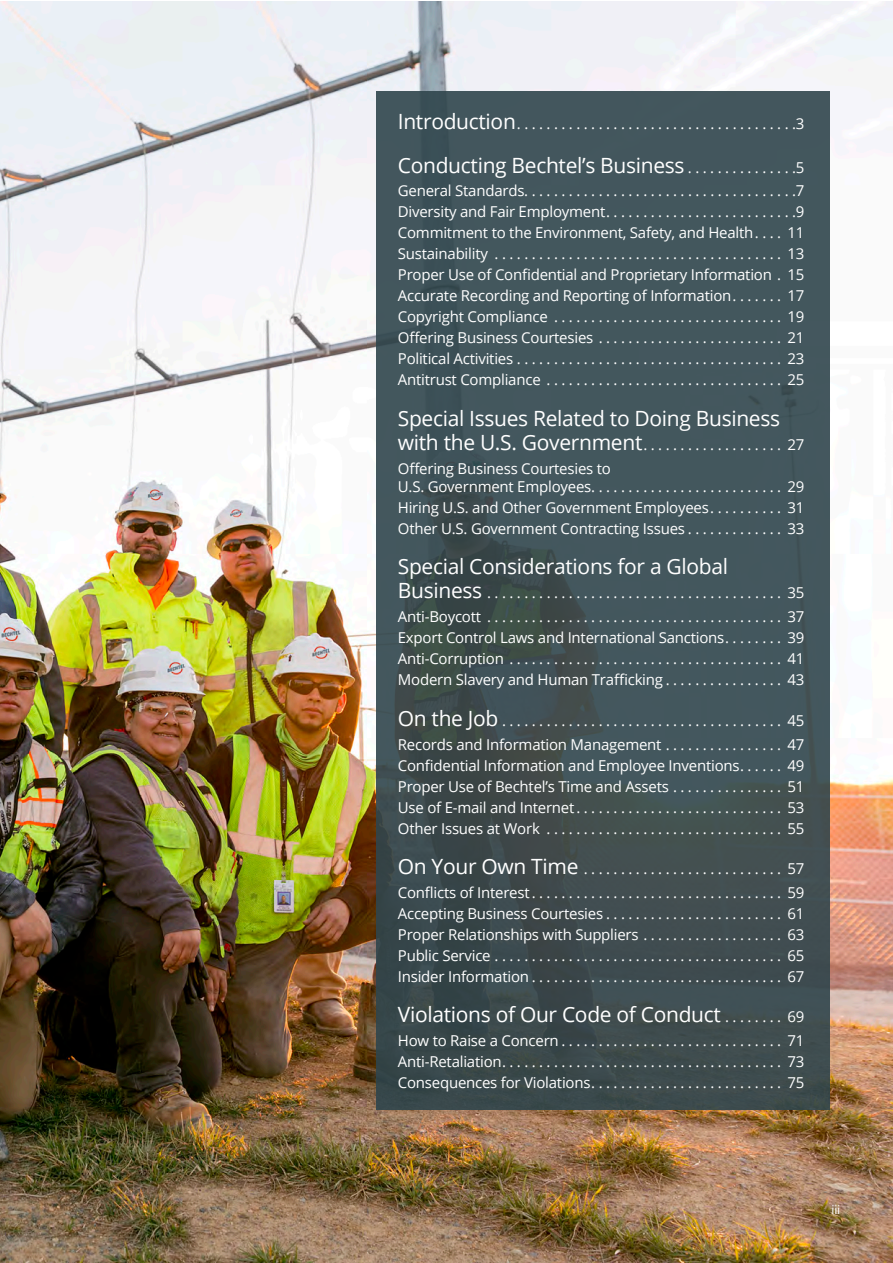
<style>
.page{position:relative;width:893px;height:1263px;background:#fff}
.page>*{position:absolute;margin:0;border:0;box-sizing:border-box;transform-origin:0 0}
.t1{font:21px/24px "Open Sans";letter-spacing:-.015em;color:#fff}
.t2{font:15px/18px "Open Sans";letter-spacing:-.015em;color:#fff}
.t3{font:12px "Graphik";color:#fff}
.s1{font-size:21px}
.s2{font-size:15px}
</style>
<div class="page">
<img style="left:0;top:1px;width:893px;height:1262px">
<svg style="left:376px;top:91px;width:454px;height:1019px;background:#405156"></svg>
<p class="t2" style="left:398px;top:114px;width:408px"><span class="s1">Introduction</span> . . . . . . . . . . . . . . . . . . . . . . . . . . . . . . . . . . . . . 3</p>
<p class="t1" style="left:398px;top:152px;width:408px">Conducting Bechtel’s Business <span class="s2">. . . . . . . . . . . . . . 5</span></p>
<p class="t2" style="left:398px;top:182px;width:408px">General Standards . . . . . . . . . . . . . . . . . . . . . . . . . . . . . . . . . . . . 7</p>
<p class="t2" style="left:398px;top:203px;width:408px">Diversity and Fair Employment . . . . . . . . . . . . . . . . . . . . . . . . . 9</p>
<p class="t2" style="left:398px;top:224px;width:408px">Commitment to the Environment, Safety, and Health . . . . 11</p>
<p class="t2" style="left:398px;top:245px;width:408px">Sustainability . . . . . . . . . . . . . . . . . . . . . . . . . . . . . . . . . . . . . . . 13</p>
<p class="t2" style="left:398px;top:266px;width:408px">Proper Use of Confidential and Proprietary Information . 15</p>
<p class="t2" style="left:398px;top:287px;width:408px">Accurate Recording and Reporting of Information . . . . . . . 17</p>
<p class="t2" style="left:398px;top:308px;width:408px">Copyright Compliance . . . . . . . . . . . . . . . . . . . . . . . . . . . . . . . 19</p>
<p class="t2" style="left:398px;top:329px;width:408px">Offering Business Courtesies . . . . . . . . . . . . . . . . . . . . . . . . . 21</p>
<p class="t2" style="left:398px;top:350px;width:408px">Political Activities . . . . . . . . . . . . . . . . . . . . . . . . . . . . . . . . . . . . 23</p>
<p class="t2" style="left:398px;top:371px;width:408px">Antitrust Compliance . . . . . . . . . . . . . . . . . . . . . . . . . . . . . . . . 25</p>
<p class="t1" style="left:398px;top:406px;width:408px">Special Issues Related to Doing Business with the U.S. Government <span class="s2">. . . . . . . . . . . . . . . . . . . 27</span></p>
<p class="t2" style="left:398px;top:459px;width:408px">Offering Business Courtesies to<br>U.S. Government Employees . . . . . . . . . . . . . . . . . . . . . . . . . . 29</p>
<p class="t2" style="left:398px;top:498px;width:408px">Hiring U.S. and Other Government Employees . . . . . . . . . . 31</p>
<p class="t2" style="left:398px;top:519px;width:408px">Other U.S. Government Contracting Issues . . . . . . . . . . . . . 33</p>
<p class="t1" style="left:398px;top:554px;width:332px">Special Considerations for a Global</p>
<p class="t2" style="left:398px;top:583px;width:408px"><span class="s1">Business</span> . . . . . . . . . . . . . . . . . . . . . . . . . . . . . . . . . . . . . . . . 35</p>
<p class="t2" style="left:398px;top:607px;width:408px">Anti-Boycott . . . . . . . . . . . . . . . . . . . . . . . . . . . . . . . . . . . . . . . . 37</p>
<p class="t2" style="left:398px;top:628px;width:408px">Export Control Laws and International Sanctions . . . . . . . . 39</p>
<p class="t2" style="left:398px;top:649px;width:408px">Anti-Corruption . . . . . . . . . . . . . . . . . . . . . . . . . . . . . . . . . . . . . 41</p>
<p class="t2" style="left:398px;top:670px;width:408px">Modern Slavery and Human Trafficking . . . . . . . . . . . . . . . . 43</p>
<p class="t2" style="left:398px;top:711px;width:408px"><span class="s1">On the Job</span> . . . . . . . . . . . . . . . . . . . . . . . . . . . . . . . . . . . . . . 45</p>
<p class="t2" style="left:398px;top:735px;width:408px">Records and Information Management . . . . . . . . . . . . . . . . 47</p>
<p class="t2" style="left:398px;top:756px;width:408px">Confidential Information and Employee Inventions . . . . . . 49</p>
<p class="t2" style="left:398px;top:777px;width:408px">Proper Use of Bechtel’s Time and Assets . . . . . . . . . . . . . . . 51</p>
<p class="t2" style="left:398px;top:798px;width:408px">Use of E-mail and Internet . . . . . . . . . . . . . . . . . . . . . . . . . . . . 53</p>
<p class="t2" style="left:398px;top:819px;width:408px">Other Issues at Work . . . . . . . . . . . . . . . . . . . . . . . . . . . . . . . . 55</p>
<p class="t2" style="left:398px;top:859px;width:408px"><span class="s1">On Your Own Time</span> . . . . . . . . . . . . . . . . . . . . . . . . . . . 57</p>
<p class="t2" style="left:398px;top:883px;width:408px">Conflicts of Interest . . . . . . . . . . . . . . . . . . . . . . . . . . . . . . . . . . 59</p>
<p class="t2" style="left:398px;top:904px;width:408px">Accepting Business Courtesies . . . . . . . . . . . . . . . . . . . . . . . . 61</p>
<p class="t2" style="left:398px;top:925px;width:408px">Proper Relationships with Suppliers . . . . . . . . . . . . . . . . . . . 63</p>
<p class="t2" style="left:398px;top:946px;width:408px">Public Service . . . . . . . . . . . . . . . . . . . . . . . . . . . . . . . . . . . . . . . 65</p>
<p class="t2" style="left:398px;top:967px;width:408px">Insider Information . . . . . . . . . . . . . . . . . . . . . . . . . . . . . . . . . . 67</p>
<p class="t1" style="left:398px;top:1002px;width:408px">Violations of Our Code of Conduct <span class="s2">. . . . . . . . 69</span></p>
<p class="t2" style="left:398px;top:1031px;width:408px">How to Raise a Concern . . . . . . . . . . . . . . . . . . . . . . . . . . . . . . 71</p>
<p class="t2" style="left:398px;top:1052px;width:408px">Anti-Retaliation . . . . . . . . . . . . . . . . . . . . . . . . . . . . . . . . . . . . . . 73</p>
<p class="t2" style="left:398px;top:1073px;width:408px">Consequences for Violations . . . . . . . . . . . . . . . . . . . . . . . . . . 75</p>
<p class="t3" style="left:831px;top:1200px;width:10px">iii</p>
</div>
